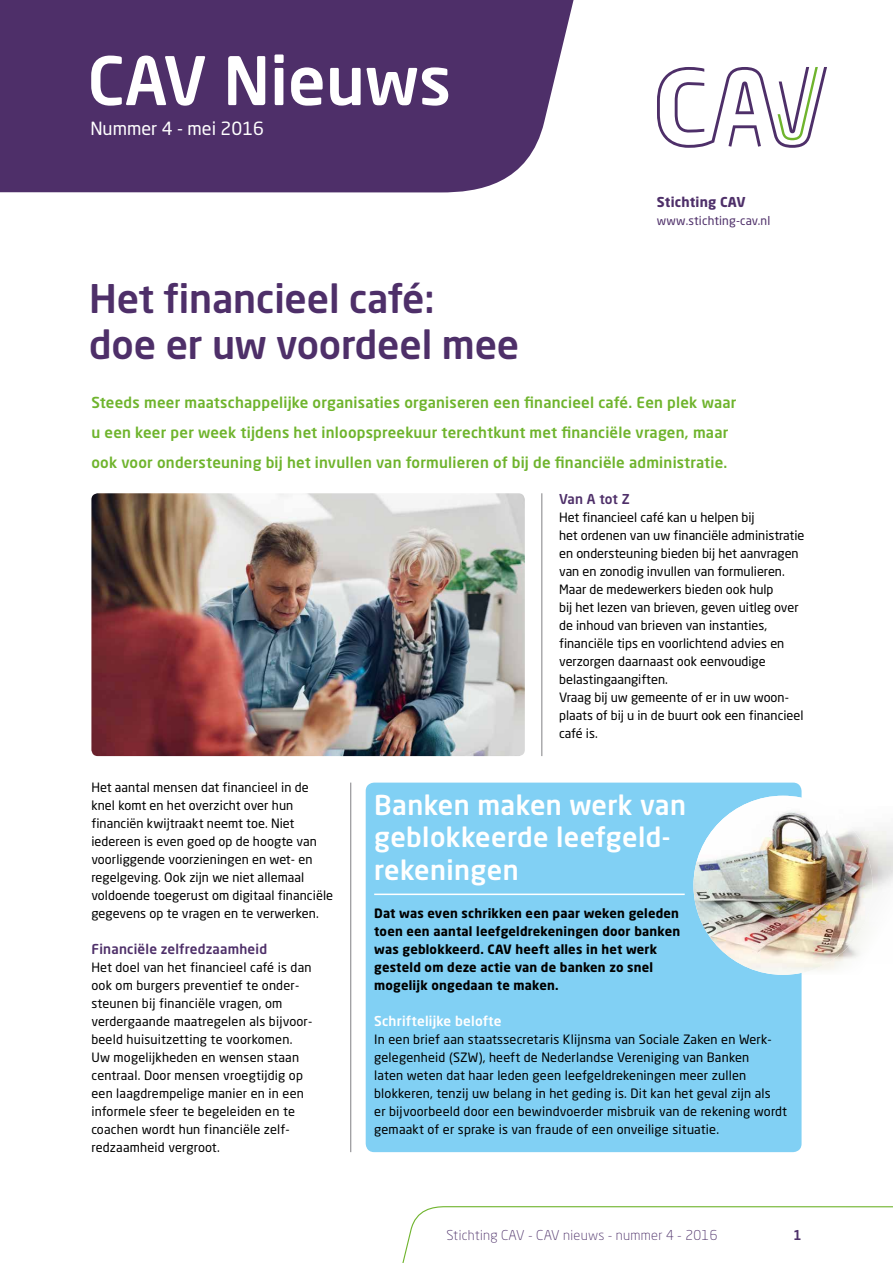
<style>
.page{position:relative;width:893px;height:1263px;background:#fff}
.page>*{position:absolute;margin:0;border:0;box-sizing:border-box;transform-origin:0 0}
.t1{font:500 66px "Neo Sans Std";color:#fff}
.t2{font:500 39px/46.8px "Neo Sans Std";letter-spacing:-.005em;color:#4e2f69}
.t3{font:500 27px/32.4px "Neo Sans Std";letter-spacing:.015em;color:#fff}
.t4{font:18px "Neo Sans Std";color:#fff}
.t5{font:500 15px/30px "Neo Sans Std";letter-spacing:.015em;color:#6fb42d}
.t6{font:300 13.5px "Neo Sans Std";letter-spacing:.02em;color:#4d3069}
.t7{font:500 13.5px "Neo Sans Std";letter-spacing:.015em;color:#4e2f69}
.t8{font:500 13.5px "Neo Sans Std";letter-spacing:.015em;color:#fff}
.t9{font:700 13.5px "Neo Sans Std";letter-spacing:.015em;color:#4e2f69}
.t10{font:500 13.5px "Neo Sans Std";color:#4d3069}
.t11{font:12.75px/18px "Neo Sans Std";letter-spacing:.005em;color:#000}
.t12{font:700 12.75px/18px "Neo Sans Std";letter-spacing:.015em;color:#000}
.t13{font:12px "Neo Sans Std";letter-spacing:.015em;color:#4e2f69}
</style>
<div class="page">
<img style="left:801px;top:829px;width:92px;height:146px">
<svg style="left:657px;top:67px;width:170px;height:81px"></svg>
<hr style="left:350px;top:783px;width:1px;height:369px;background:#818084">
<div style="left:0;top:0;width:574px;height:193px;background:#4e2f69"></div>
<div style="left:366px;top:783px;width:435px;height:369px;background:#81d0f4;border-radius:9px"></div>
<hr style="left:374px;top:893px;width:311px;height:2px;background:#fff">
<img style="left:693px;top:796px;width:180px;height:179px;border-radius:90px">
<img style="left:91px;top:493px;width:434px;height:263px">
<hr style="left:541px;top:493px;width:1px;height:263px;background:#818084">
<svg style="left:402px;top:1206px;width:491px;height:57px"></svg>
<h1 class="t1" style="left:88px;top:39px;width:365px">CAV Nieuws</h1>
<h3 class="t4" style="left:90px;top:117px;width:175px">Nummer 4 - mei 2016</h3>
<h2 class="t2" style="left:89px;top:274px;width:431px">Het financieel café:<br>doe er uw voordeel mee</h2>
<p class="t9" style="left:657px;top:194px;width:90px">Stichting CAV</p>
<p class="t13" style="left:657px;top:214px;width:115px">www.stichting-cav.nl</p>
<p class="t5" style="left:91px;top:387px;width:647px">Steeds meer maatschappelijke organisaties organiseren een financieel café. Een plek waar u een keer per week tijdens het inloopspreekuur terechtkunt met financiële vragen, maar ook voor ondersteuning bij het invullen van formulieren of bij de financiële administratie.</p>
<p class="t11" style="left:91px;top:778px;width:243px">Het aantal mensen dat financieel in de knel komt en het overzicht over hun financiën kwijtraakt neemt toe. Niet iedereen is even goed op de hoogte van voorliggende voorzieningen en wet- en regelgeving. Ook zijn we niet allemaal voldoende toegerust om digitaal financiële gegevens op te vragen en te verwerken.</p>
<p class="t7" style="left:91px;top:941px;width:177px">Financiële zelfredzaamheid</p>
<p class="t11" style="left:91px;top:958px;width:222px">Het doel van het financieel café is dan ook om burgers preventief te onder&shy;steunen bij financiële vragen, om verdergaande maatregelen als bijvoor&shy;beeld huisuitzetting te voorkomen.<br>Uw mogelijkheden en wensen staan centraal. Door mensen vroegtijdig op een laagdrempelige manier en in een informele sfeer te begeleiden en te coachen wordt hun financiële zelf&shy;redzaamheid vergroot.</p>
<p class="t7" style="left:559px;top:491px;width:72px">Van A tot Z</p>
<p class="t11" style="left:559px;top:508px;width:247px">Het financieel café kan u helpen bij<br>het ordenen van uw financiële administratie en ondersteuning bieden bij het aanvragen van en zonodig invullen van formulieren.<br>Maar de medewerkers bieden ook hulp<br>bij het lezen van brieven, geven uitleg over de inhoud van brieven van instanties, financiële tips en voorlichtend advies en verzorgen daarnaast ook eenvoudige belastingaangiften.<br>Vraag bij uw gemeente of er in uw woon&shy;plaats of bij u in de buurt ook een financieel café is.</p>
<h3 class="t3" style="left:374px;top:788px;width:313px">Banken maken werk van geblokkeerde leefgeld&shy;rekeningen</h3>
<p class="t12" style="left:374px;top:904px;width:307px">Dat was even schrikken een paar weken geleden toen een aantal leefgeldrekeningen door banken was geblokkeerd. CAV heeft alles in het werk gesteld om deze actie van de banken zo snel mogelijk ongedaan te maken.</p>
<p class="t8" style="left:374px;top:1013px;width:129px">Schriftelijke belofte</p>
<p class="t11" style="left:374px;top:1030px;width:414px">In een brief aan staatssecretaris Klijnsma van Sociale Zaken en Werk&shy;gelegenheid (SZW), heeft de Nederlandse Vereniging van Banken<br>laten weten dat haar leden geen leefgeldrekeningen meer zullen blokkeren, tenzij uw belang in het geding is. Dit kan het geval zijn als<br>er bijvoorbeeld door een bewindvoerder misbruik van de rekening wordt gemaakt of er sprake is van fraude of een onveilige situatie.</p>
<p class="t6" style="left:446px;top:1227px;width:272px">Stichting CAV - CAV nieuws - nummer 4 - 2016</p>
<p class="t10" style="left:793px;top:1226px;width:10px">1</p>
</div>
